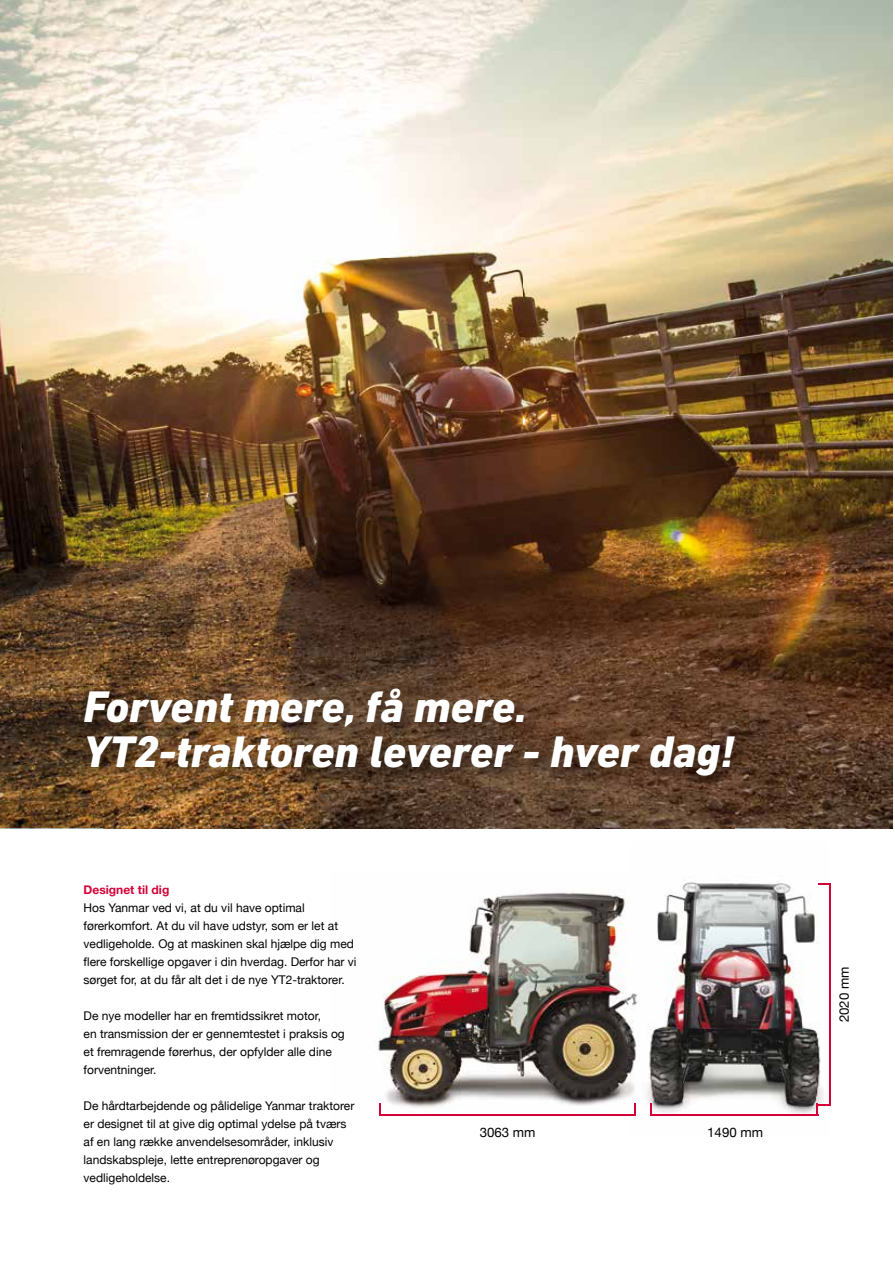
<style>
.page{position:relative;width:895px;height:1263px;background:#fff}
.page>*{position:absolute;margin:0;border:0;box-sizing:border-box;transform-origin:0 0}
.t1{font:italic 800 45px/45px "DIN Next LT Pro";color:#fff}
.t2{font:13.2px "Helvetica Neue";color:#000}
.t3{font:12px/18px "Helvetica Neue";color:#000}
.t4{font:700 12px "Helvetica Neue";color:#d40037}
</style>
<div class="page">
<img style="left:647px;top:882px;width:176px;height:232px">
<img style="left:378px;top:892px;width:260px;height:224px">
<hr style="left:381px;top:1114px;width:254px;height:2px;background:#d40037">
<svg style="left:379px;top:1103px;width:2px;height:13px"></svg>
<svg style="left:633px;top:1103px;width:2px;height:11px"></svg>
<hr style="left:651px;top:1114px;width:166px;height:2px;background:#d40037">
<svg style="left:650px;top:1104px;width:1px;height:12px"></svg>
<hr style="left:828px;top:883px;width:2px;height:221px;background:#d40037">
<svg style="left:816px;top:1104px;width:14px;height:12px"></svg>
<svg style="left:817px;top:883px;width:11px;height:2px"></svg>
<img style="left:0;top:0;width:786px;height:517px">
<img style="left:786px;top:0;width:105px;height:828px">
<img style="left:0;top:517px;width:366px;height:208px">
<img style="left:366px;top:517px;width:368px;height:170px">
<img style="left:734px;top:517px;width:53px;height:311px">
<img style="left:0;top:725px;width:103px;height:103px">
<img style="left:103px;top:790px;width:631px;height:38px">
<img style="left:83px;top:687px;width:665px;height:103px">
<h1 class="t1" style="left:83px;top:684px;width:651px">Forvent mere, få mere.<br>YT2-traktoren leverer - hver dag!</h1>
<p class="t4" style="left:83px;top:882px;width:87px">Designet til dig</p>
<p class="t3" style="left:83px;top:899px;width:274px">Hos Yanmar ved vi, at du vil have optimal førerkomfort. At du vil have udstyr, som er let at vedligeholde. Og at maskinen skal hjælpe dig med flere forskellige opgaver i din hverdag. Derfor har vi sørget for, at du får alt det i de nye YT2-traktorer.</p>
<p class="t3" style="left:83px;top:1007px;width:262px">De nye modeller har en fremtidssikret motor,<br>en transmission der er gennemtestet i praksis og et fremragende førerhus, der opfylder alle dine forventninger.</p>
<p class="t3" style="left:83px;top:1097px;width:272px">De hårdtarbejdende og pålidelige Yanmar traktorer er designet til at give dig optimal ydelse på tværs af en lang række anvendelsesområder, inklusiv landskabspleje, lette entreprenøropgaver og vedligeholdelse.</p>
<p class="t2" style="left:479px;top:1122px;width:57px">3063 mm</p>
<p class="t2" style="left:707px;top:1122px;width:57px">1490 mm</p>
<p class="t2" style="left:834px;top:1022px;width:57px;rotate:-90deg">2020 mm</p>
</div>
